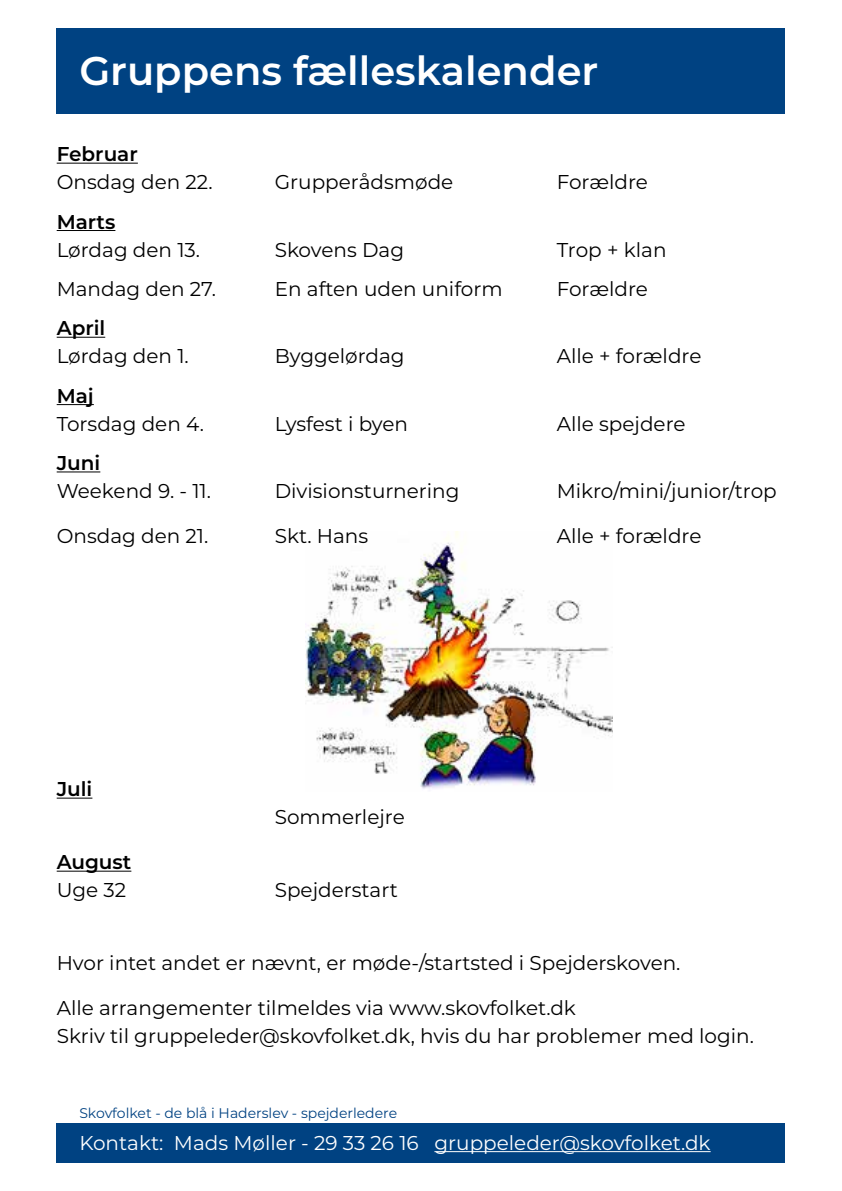
<style>
.page{position:relative;width:842px;height:1191px;background:#fff}
.page>*{position:absolute;margin:0;border:0;box-sizing:border-box;transform-origin:0 0}
.t1{font:600 40px "Montserrat";color:#fff}
.t2{font:20px/28px "Montserrat";color:#000}
.t3{font:20px "Montserrat";color:#fff}
.t4{font:600 20px "Montserrat";color:#000}
.t5{font:14px "Montserrat";color:#004282}
</style>
<div class="page">
<img style="left:305px;top:531px;width:307px;height:258px">
<div style="left:57px;top:28px;width:728px;height:85px;background:#004282"></div>
<div style="left:57px;top:1123px;width:728px;height:39px;background:#004282"></div>
<hr style="left:434px;top:1151px;width:277px;height:1px;background:#fff">
<hr style="left:57px;top:163px;width:81px;height:1px;background:#000">
<hr style="left:57px;top:230px;width:58px;height:1px;background:#000">
<hr style="left:57px;top:337px;width:48px;height:1px;background:#000">
<hr style="left:57px;top:404px;width:37px;height:1px;background:#000">
<hr style="left:57px;top:471px;width:43px;height:1px;background:#000">
<hr style="left:57px;top:797px;width:35px;height:1px;background:#000">
<hr style="left:57px;top:870px;width:74px;height:1px;background:#000">
<h1 class="t1" style="left:79px;top:42px;width:520px">Gruppens fælleskalender</h1>
<p class="t4" style="left:57px;top:140px;width:83px">Februar</p>
<p class="t2" style="left:57px;top:167px;width:158px">Onsdag den 22.</p>
<p class="t2" style="left:275px;top:167px;width:180px">Grupperådsmøde</p>
<p class="t2" style="left:557px;top:167px;width:93px">Forældre</p>
<p class="t4" style="left:57px;top:207px;width:60px">Marts</p>
<p class="t2" style="left:57px;top:235px;width:145px">Lørdag den 13.</p>
<p class="t2" style="left:275px;top:235px;width:131px">Skovens Dag</p>
<p class="t2" style="left:557px;top:235px;width:111px">Trop + klan</p>
<p class="t2" style="left:57px;top:274px;width:161px">Mandag den 27.</p>
<p class="t2" style="left:275px;top:274px;width:229px">En aften uden uniform</p>
<p class="t2" style="left:557px;top:274px;width:93px">Forældre</p>
<p class="t4" style="left:57px;top:314px;width:50px">April</p>
<p class="t2" style="left:57px;top:341px;width:134px">Lørdag den 1.</p>
<p class="t2" style="left:275px;top:341px;width:131px">Byggelørdag</p>
<p class="t2" style="left:557px;top:341px;width:146px">Alle + forældre</p>
<p class="t4" style="left:57px;top:381px;width:39px">Maj</p>
<p class="t2" style="left:57px;top:409px;width:149px">Torsdag den 4.</p>
<p class="t2" style="left:275px;top:409px;width:135px">Lysfest i byen</p>
<p class="t2" style="left:557px;top:409px;width:130px">Alle spejdere</p>
<p class="t4" style="left:57px;top:449px;width:45px">Juni</p>
<p class="t2" style="left:57px;top:476px;width:156px">Weekend 9. - 11.</p>
<p class="t2" style="left:275px;top:476px;width:186px">Divisionsturnering</p>
<p class="t2" style="left:557px;top:476px;width:221px">Mikro/mini/junior/trop</p>
<p class="t2" style="left:57px;top:521px;width:153px">Onsdag den 21.</p>
<p class="t2" style="left:275px;top:521px;width:95px">Skt. Hans</p>
<p class="t2" style="left:557px;top:521px;width:146px">Alle + forældre</p>
<p class="t4" style="left:57px;top:775px;width:37px">Juli</p>
<p class="t2" style="left:275px;top:802px;width:132px">Sommerlejre</p>
<p class="t4" style="left:57px;top:848px;width:76px">August</p>
<p class="t2" style="left:57px;top:875px;width:71px">Uge 32</p>
<p class="t2" style="left:275px;top:875px;width:125px">Spejderstart</p>
<p class="t2" style="left:57px;top:948px;width:625px">Hvor intet andet er nævnt, er møde-/startsted i Spejderskoven.</p>
<p class="t2" style="left:57px;top:993px;width:699px">Alle arrangementer tilmeldes via www.skovfolket.dk<br>Skriv til gruppeleder@skovfolket.dk, hvis du har problemer med login.</p>
<p class="t5" style="left:79px;top:1103px;width:319px">Skovfolket - de blå i Haderslev - spejderledere</p>
<p class="t3" style="left:79px;top:1128px;width:633px">Kontakt: Mads Møller - 29 33 26 16 gruppeleder@skovfolket.dk</p>
</div>
